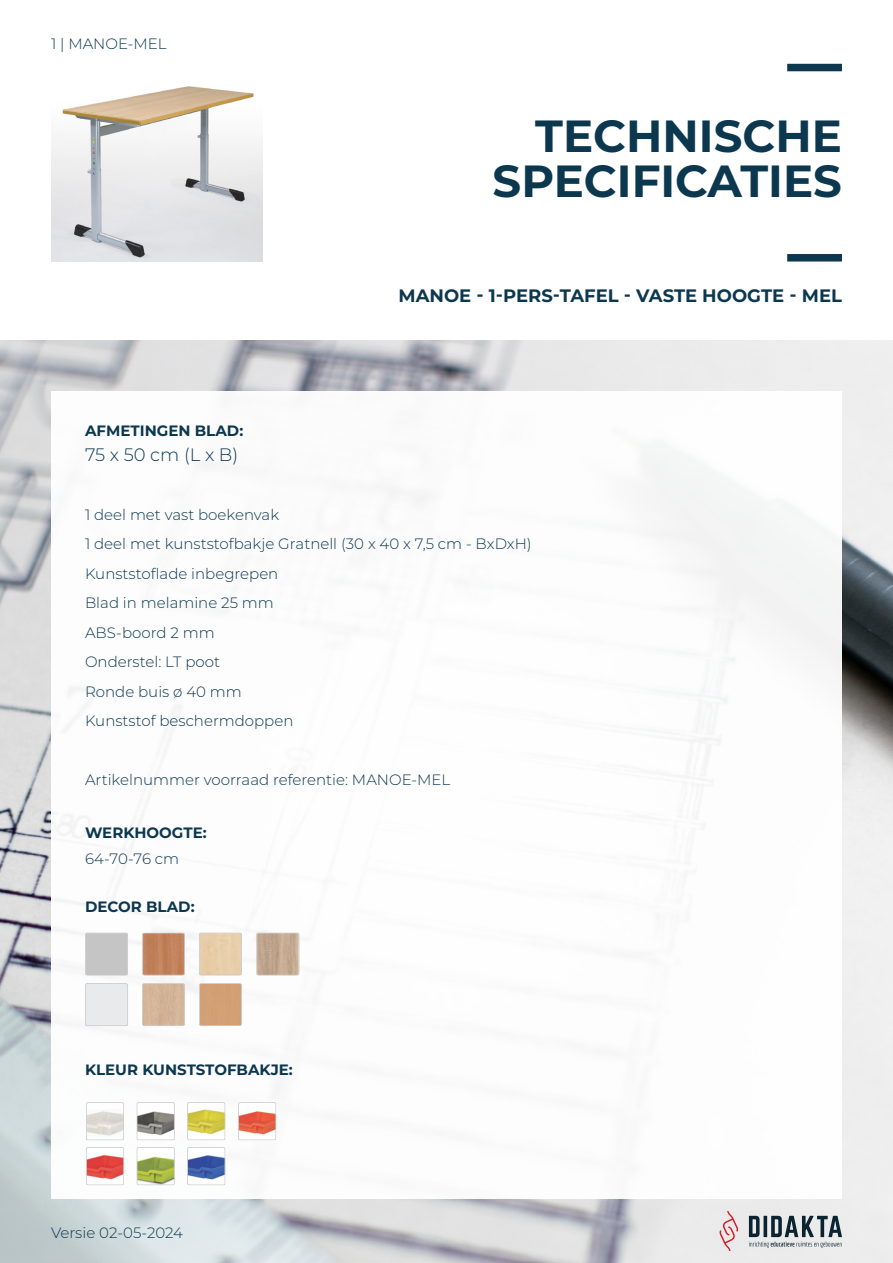
<style>
.page{position:relative;width:893px;height:1263px;background:#fff}
.page>*{position:absolute;margin:0;border:0;box-sizing:border-box;transform-origin:0 0}
.t1{font:700 45px/45px "Montserrat";color:#0c384f;text-align:right}
.Titel_2{font:700 18px "Montserrat";color:#0c384f}
.Platte_tekst{font:300 18px "Montserrat";color:#0c384f}
.Platte_tekst-2{font:300 15px "Montserrat";color:#0c384f}
.Titel_3{font:700 15px "Montserrat";color:#0c384f}
</style>
<div class="page">
<img style="left:0;top:340px;width:893px;height:923px">
<div style="left:51px;top:391px;width:791px;height:808px;background:#fff"></div>
<svg style="left:719px;top:1212px;width:19px;height:38px"></svg>
<svg style="left:749px;top:1216px;width:93px;height:32px"></svg>
<div style="left:787px;top:64px;width:55px;height:7px;background:#0c384f"></div>
<div style="left:787px;top:254px;width:55px;height:7px;background:#0c384f"></div>
<div style="left:85px;top:932px;width:43px;height:43px;background:#c5c5c5"></div>
<svg style="left:142px;top:932px;width:43px;height:43px"></svg>
<svg style="left:199px;top:932px;width:43px;height:43px"></svg>
<svg style="left:257px;top:932px;width:43px;height:43px"></svg>
<svg style="left:85px;top:983px;width:43px;height:43px"></svg>
<svg style="left:142px;top:983px;width:43px;height:43px"></svg>
<svg style="left:199px;top:983px;width:43px;height:43px"></svg>
<svg style="left:86px;top:1102px;width:191px;height:84px"></svg>
<img style="left:51px;top:86px;width:212px;height:176px">
<p class="Platte_tekst-2" style="left:51px;top:33px;width:117px">1 | MANOE-MEL</p>
<p class="Titel_3" style="left:85px;top:419px;width:160px">AFMETINGEN BLAD:</p>
<p class="Platte_tekst" style="left:85px;top:442px;width:155px">75 x 50 cm (L x B)</p>
<h1 class="t1" style="left:493px;top:111px;width:351px">TECHNISCHE<br>SPECIFICATIES</h1>
<p class="Titel_2" style="left:398px;top:283px;width:445px">MANOE - 1-PERS-TAFEL - VASTE HOOGTE - MEL</p>
<p class="Platte_tekst-2" style="left:85px;top:504px;width:196px">1 deel met vast boekenvak</p>
<p class="Platte_tekst-2" style="left:85px;top:534px;width:448px">1 deel met kunststofbakje Gratnell (30 x 40 x 7,5 cm - BxDxH)</p>
<p class="Platte_tekst-2" style="left:85px;top:563px;width:195px">Kunststoflade inbegrepen</p>
<p class="Platte_tekst-2" style="left:85px;top:593px;width:190px">Blad in melamine 25 mm</p>
<p class="Platte_tekst-2" style="left:85px;top:622px;width:131px">ABS-boord 2 mm</p>
<p class="Platte_tekst-2" style="left:85px;top:652px;width:136px">Onderstel: LT poot</p>
<p class="Platte_tekst-2" style="left:85px;top:681px;width:158px">Ronde buis ø 40 mm</p>
<p class="Platte_tekst-2" style="left:85px;top:711px;width:210px">Kunststof beschermdoppen</p>
<p class="Platte_tekst-2" style="left:85px;top:770px;width:367px">Artikelnummer voorraad referentie: MANOE-MEL</p>
<p class="Titel_3" style="left:85px;top:822px;width:123px">WERKHOOGTE:</p>
<p class="Platte_tekst-2" style="left:85px;top:848px;width:96px">64-70-76 cm</p>
<p class="Titel_3" style="left:85px;top:896px;width:111px">DECOR BLAD:</p>
<p class="Titel_3" style="left:85px;top:1059px;width:209px">KLEUR KUNSTSTOFBAKJE:</p>
<p class="Platte_tekst-2" style="left:51px;top:1223px;width:134px">Versie 02-05-2024</p>
</div>
